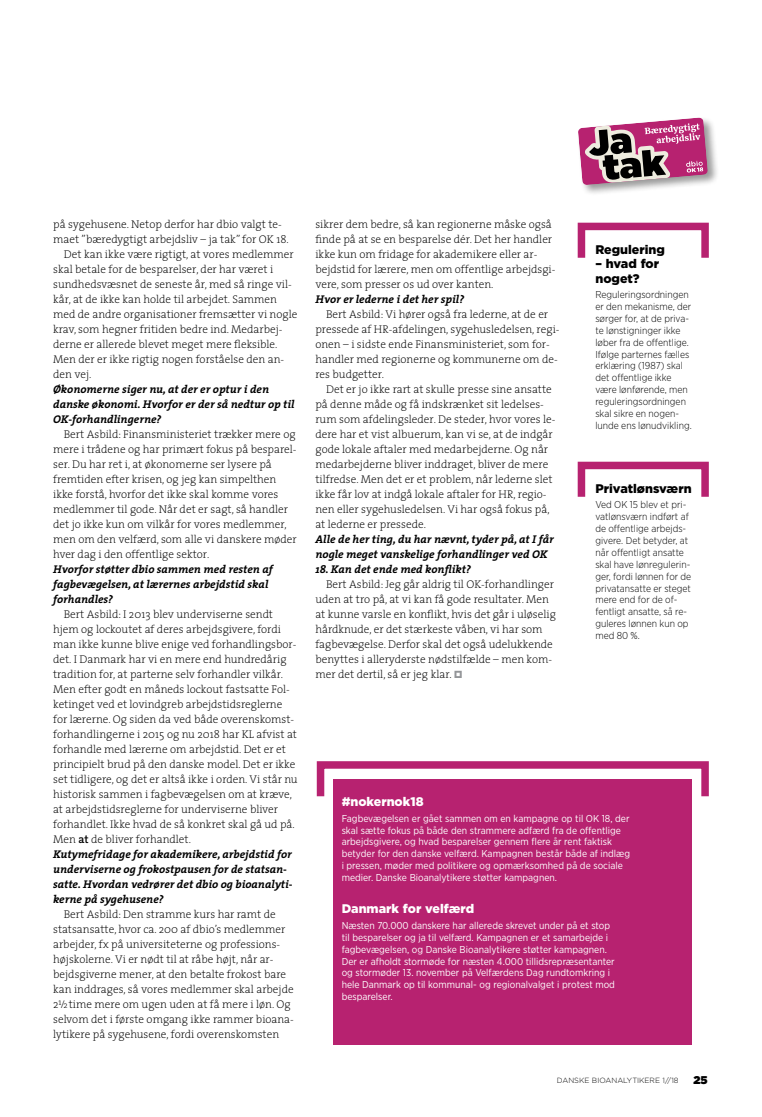
<style>
.page{position:relative;width:762px;height:1117px;background:#fff}
.page>*{position:absolute;margin:0;border:0;box-sizing:border-box;transform-origin:0 0}
.t1{font:900 12.5px/14.4px "Gotham";color:#000}
.t2{font:900 12.5px "Gotham";color:#fff}
.t3{font:200 11.25px/15px "The Serif";color:#000}
.t4{font:italic 700 11.25px/15px "The Serif";color:#000}
.t5{font:900 11.25px "Gotham";color:#000}
.t6{font:10px/11.9px "Gotham Narrow";color:#fff}
.t7{font:300 10px/11.9px "Gotham Narrow";color:#000}
.t8{font:300 7.5px "Gotham";color:#000}
.s1{font-weight:600}
.s2{font-weight:700;font-style:italic}
.s3{font-size:8.75px}
</style>
<div class="page">
<div style="left:333px;top:778px;width:359px;height:266px;background:#b72270"></div>
<svg style="left:316px;top:761px;width:393px;height:36px"></svg>
<svg style="left:577px;top:222px;width:132px;height:36px"></svg>
<svg style="left:577px;top:461px;width:132px;height:36px"></svg>
<div style="left:577px;top:116px;width:142px;height:80px;background:#000;opacity:.4"></div>
<svg style="left:578px;top:117px;width:130px;height:68px;background:#a96988"></svg>
<p class="t3" style="left:53px;top:216px;width:230px">på sygehusene. Netop derfor har dbio valgt te-</p>
<p class="t3" style="left:53px;top:231px;width:237px">maet ”bæredygtigt arbejdsliv – ja tak” for OK 18.</p>
<p class="t3" style="left:64px;top:246px;width:231px">Det kan ikke være rigtigt, at vores medlemmer</p>
<p class="t3" style="left:53px;top:261px;width:222px">skal betale for de besparelser, der har været i</p>
<p class="t3" style="left:53px;top:276px;width:240px">sundhedsvæsnet de seneste år, med så ringe vil-</p>
<p class="t3" style="left:53px;top:291px;width:225px">kår, at de ikke kan holde til arbejdet. Sammen</p>
<p class="t3" style="left:53px;top:306px;width:246px">med de andre organisationer fremsætter vi nogle</p>
<p class="t3" style="left:53px;top:321px;width:231px">krav, som hegner fritiden bedre ind. Medarbej-</p>
<p class="t3" style="left:53px;top:336px;width:226px">derne er allerede blevet meget mere fleksible.</p>
<p class="t3" style="left:53px;top:351px;width:233px">Men der er ikke rigtig nogen forståelse den an-</p>
<p class="t3" style="left:53px;top:366px;width:40px">den vej.</p>
<p class="t4" style="left:53px;top:381px;width:243px">Økonomerne siger nu, at der er optur i den danske økonomi. Hvorfor er der så nedtur op til<br>OK-forhandlingerne?</p>
<p class="t3" style="left:53px;top:426px;width:245px;text-indent:11px">Bert Asbild: Finansministeriet trækker mere og mere i trådene og har primært fokus på besparel&shy;ser. Du har ret i, at økonomerne ser lysere på fremtiden efter krisen, og jeg kan simpelthen ikke forstå, hvorfor det ikke skal komme vores medlemmer til gode. Når det er sagt, så handler det jo ikke kun om vilkår for vores medlemmer, men om den velfærd, som alle vi danskere møder hver dag i den offentlige sektor.</p>
<p class="t4" style="left:53px;top:561px;width:221px">Hvorfor støtter dbio sammen med resten af fagbevægelsen, at lærernes arbejdstid skal forhandles?</p>
<p class="t3" style="left:53px;top:606px;width:246px;text-indent:11px">Bert Asbild: I 2013 blev underviserne sendt hjem og lockoutet af deres arbejdsgivere, fordi man ikke kunne blive enige ved forhandlingsbor&shy;det. I Danmark har vi en mere end hundredårig tradition for, at parterne selv forhandler vilkår.<br>Men efter godt en måneds lockout fastsatte Fol&shy;ketinget ved et lovindgreb arbejdstidsreglerne for lærerne. Og siden da ved både overenskomst&shy;forhandlingerne i 2015 og nu 2018 har KL afvist at forhandle med lærerne om arbejdstid. Det er et principielt brud på den danske model. Det er ikke set tidligere, og det er altså ikke i orden. Vi står nu historisk sammen i fagbevægelsen om at kræve, at arbejdstidsreglerne for underviserne bliver forhandlet. Ikke hvad de så konkret skal gå ud på.<br>Men <span class="s1">at</span> de bliver forhandlet.<br><span class="s2">Kutymefridage for akademikere, arbejdstid for underviserne og frokostpausen for de statsan&shy;satte. Hvordan vedrører det dbio og bioanalyti&shy;kerne på sygehusene?</span></p>
<p class="t3" style="left:53px;top:906px;width:242px;text-indent:11px">Bert Asbild: Den stramme kurs har ramt de statsansatte, hvor ca. 200 af dbio’s medlemmer arbejder, fx på universiteterne og professions&shy;højskolerne. Vi er nødt til at råbe højt, når ar&shy;bejdsgiverne mener, at den betalte frokost bare kan inddrages, så vores medlemmer skal arbejde 2<sup>1</sup>/<span class="s3">2</span> time mere om ugen uden at få mere i løn. Og selvom det i første omgang ikke rammer bioana&shy;lytikere på sygehusene, fordi overenskomsten</p>
<p class="t3" style="left:315px;top:216px;width:242px">sikrer dem bedre, så kan regionerne måske også finde på at se en besparelse dér. Det her handler ikke kun om fridage for akademikere eller ar&shy;bejdstid for lærere, men om offentlige arbejdsgi&shy;vere, som presser os ud over kanten.</p>
<p class="t4" style="left:315px;top:291px;width:150px">Hvor er lederne i det her spil?</p>
<p class="t3" style="left:315px;top:306px;width:246px;text-indent:11px">Bert Asbild: Vi hører også fra lederne, at de er pressede af HR-afdelingen, sygehusledelsen, regi&shy;onen – i sidste ende Finansministeriet, som for&shy;handler med regionerne og kommunerne om de&shy;res budgetter.</p>
<p class="t3" style="left:315px;top:381px;width:242px;text-indent:11px">Det er jo ikke rart at skulle presse sine ansatte på denne måde og få indskrænket sit ledelses&shy;rum som afdelingsleder. De steder, hvor vores le&shy;dere har et vist albuerum, kan vi se, at de indgår gode lokale aftaler med medarbejderne. Og når medarbejderne bliver inddraget, bliver de mere tilfredse. Men det er et problem, når lederne slet ikke får lov at indgå lokale aftaler for HR, regio&shy;nen eller sygehusledelsen. Vi har også fokus på, at lederne er pressede.</p>
<p class="t4" style="left:315px;top:531px;width:240px">Alle de her ting, du har nævnt, tyder på, at I får nogle meget vanskelige forhandlinger ved OK</p>
<p class="t4" style="left:315px;top:561px;width:157px">18. Kan det ende med konflikt?</p>
<p class="t3" style="left:315px;top:576px;width:242px;text-indent:11px">Bert Asbild: Jeg går aldrig til OK-forhandlinger uden at tro på, at vi kan få gode resultater. Men at kunne varsle en konflikt, hvis det går i uløselig hårdknude, er det stærkeste våben, vi har som fagbevægelse. Derfor skal det også udelukkende benyttes i alleryderste nødstilfælde – men kom&shy;mer det dertil, så er jeg klar.</p>
<p class="t1" style="left:595px;top:242px;width:71px">Regulering</p>
<p class="t1" style="left:595px;top:256px;width:65px">– hvad for noget?</p>
<p class="t7" style="left:595px;top:288px;width:98px">Reguleringsordningen er den mekanisme, der sørger for, at de priva&shy;te lønstigninger ikke løber fra de offentlige.<br>Ifølge parternes fælles erklæring (1987) skal det offentlige ikke være lønførende, men reguleringsordningen skal sikre en nogen&shy;lunde ens lønudvikling.</p>
<p class="t1" style="left:595px;top:481px;width:98px">Privatlønsværn</p>
<p class="t7" style="left:595px;top:498px;width:97px">Ved OK 15 blev et pri&shy;vatlønsværn indført af de offentlige arbejds&shy;givere. Det betyder, at når offentligt ansatte skal have lønregulerin&shy;ger, fordi lønnen for de privatansatte er steget mere end for de of&shy;fentligt ansatte, så re&shy;guleres lønnen kun op med 80 %.</p>
<p class="t2" style="left:342px;top:793px;width:83px">#nokernok18</p>
<p class="t6" style="left:342px;top:811px;width:290px">Fagbevægelsen er gået sammen om en kampagne op til OK 18, der skal sætte fokus på både den strammere adfærd fra de offentlige arbejdsgivere, og hvad besparelser gennem flere år rent faktisk betyder for den danske velfærd. Kampagnen består både af indlæg i pressen, møder med politikere og opmærksomhed på de sociale medier. Danske Bioanalytikere støtter kampagnen.</p>
<p class="t2" style="left:342px;top:900px;width:134px">Danmark for velfærd</p>
<p class="t6" style="left:342px;top:919px;width:275px">Næsten 70.000 danskere har allerede skrevet under på et stop til besparelser og ja til velfærd. Kampagnen er et samarbejde i fagbevægelsen, og Danske Bioanalytikere støtter kampagnen.<br>Der er afholdt stormøde for næsten 4.000 tillidsrepræsentanter og stormøder 13. november på Velfærdens Dag rundtomkring i hele Danmark op til kommunal- og regionalvalget i protest mod besparelser.</p>
<p class="t8" style="left:557px;top:1075px;width:123px">DANSKE BIOANALYTIKERE 1//18</p>
<p class="t5" style="left:693px;top:1071px;width:16px">25</p>
</div>
